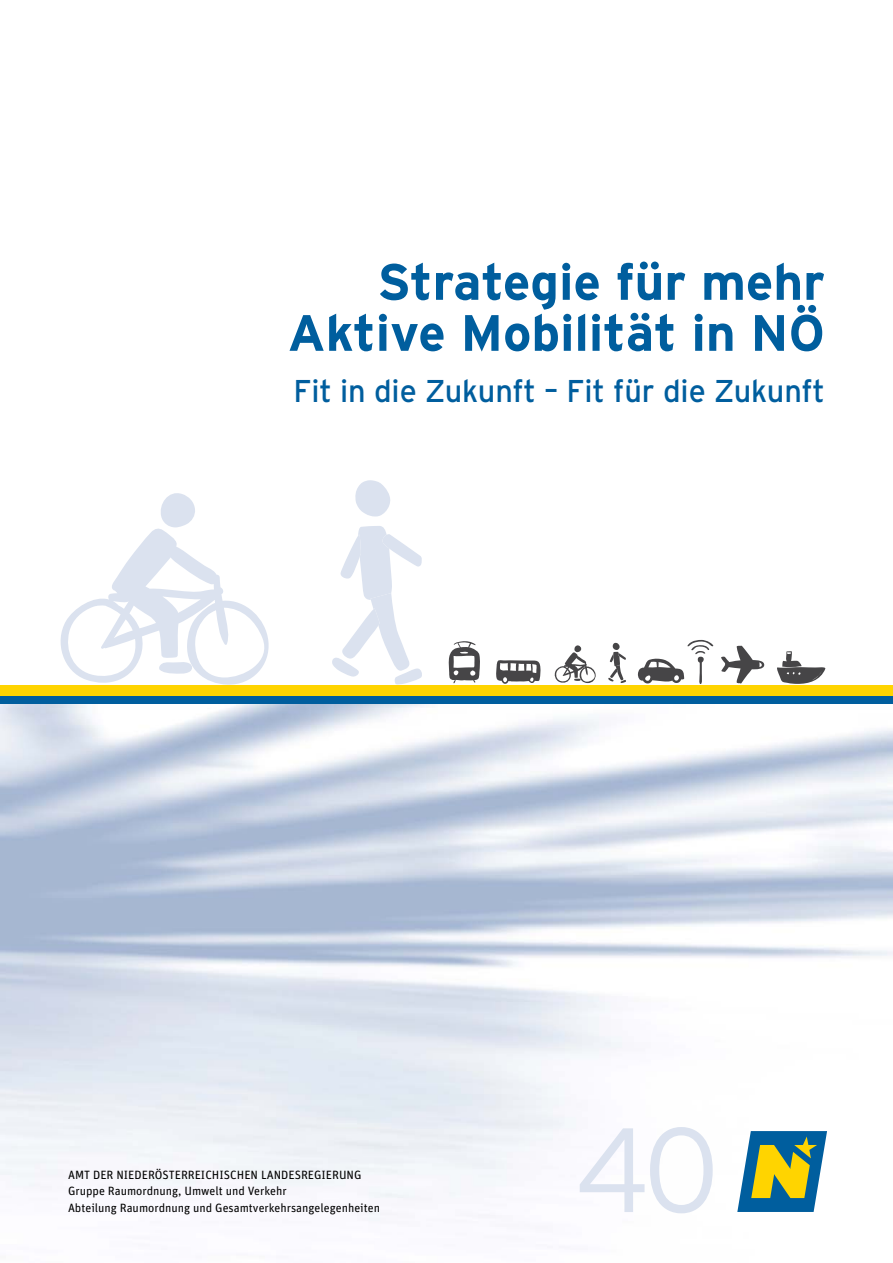
<style>
.page{position:relative;width:893px;height:1263px;background:#fff}
.page>*{position:absolute;margin:0;border:0;box-sizing:border-box;transform-origin:0 0}
.Heftnummer{font:300 119.55px "Interstate Plus";color:#dbe2ef}
._00_Cover_HL{font:700 51px/51px "Interstate Plus";color:#005e9e;text-align:right}
._00_Cover_SL{font:31.5px "Interstate Plus";color:#005e9e}
._00_Cover_Absender{font:12px "Unit";color:#000}
</style>
<div class="page">
<svg style="left:355px;top:480px;width:35px;height:36px"></svg>
<svg style="left:332px;top:526px;width:90px;height:158px"></svg>
<svg style="left:61px;top:493px;width:208px;height:192px"></svg>
<div style="left:0;top:685px;width:893px;height:11px;background:#ffd400"></div>
<div style="left:0;top:696px;width:893px;height:8px;background:#005e9e"></div>
<svg style="left:737px;top:1131px;width:90px;height:81px;background:#749a7c"></svg>
<svg style="left:777px;top:651px;width:48px;height:33px"></svg>
<svg style="left:721px;top:646px;width:43px;height:37px"></svg>
<svg style="left:496px;top:660px;width:44px;height:24px"></svg>
<svg style="left:638px;top:640px;width:75px;height:44px"></svg>
<svg style="left:555px;top:645px;width:41px;height:38px"></svg>
<svg style="left:608px;top:643px;width:18px;height:40px"></svg>
<svg style="left:449px;top:641px;width:31px;height:42px"></svg>
<h1 class="_00_Cover_HL" style="left:287px;top:256px;width:539px">Strategie für mehr<br>Aktive Mobilität in NÖ</h1>
<h2 class="_00_Cover_SL" style="left:293px;top:373px;width:533px">Fit in die Zukunft – Fit für die Zukunft</h2>
<p class="_00_Cover_Absender" style="left:68px;top:1168px;width:295px">AMT DER NIEDERÖSTERREICHISCHEN LANDESREGIERUNG</p>
<p class="_00_Cover_Absender" style="left:68px;top:1184px;width:220px">Gruppe Raumordnung, Umwelt und Verkehr</p>
<p class="_00_Cover_Absender" style="left:68px;top:1201px;width:313px">Abteilung Raumordnung und Gesamtverkehrsangelegenheiten</p>
<h1 class="Heftnummer" style="left:575px;top:1103px;width:146px">40</h1>
</div>
